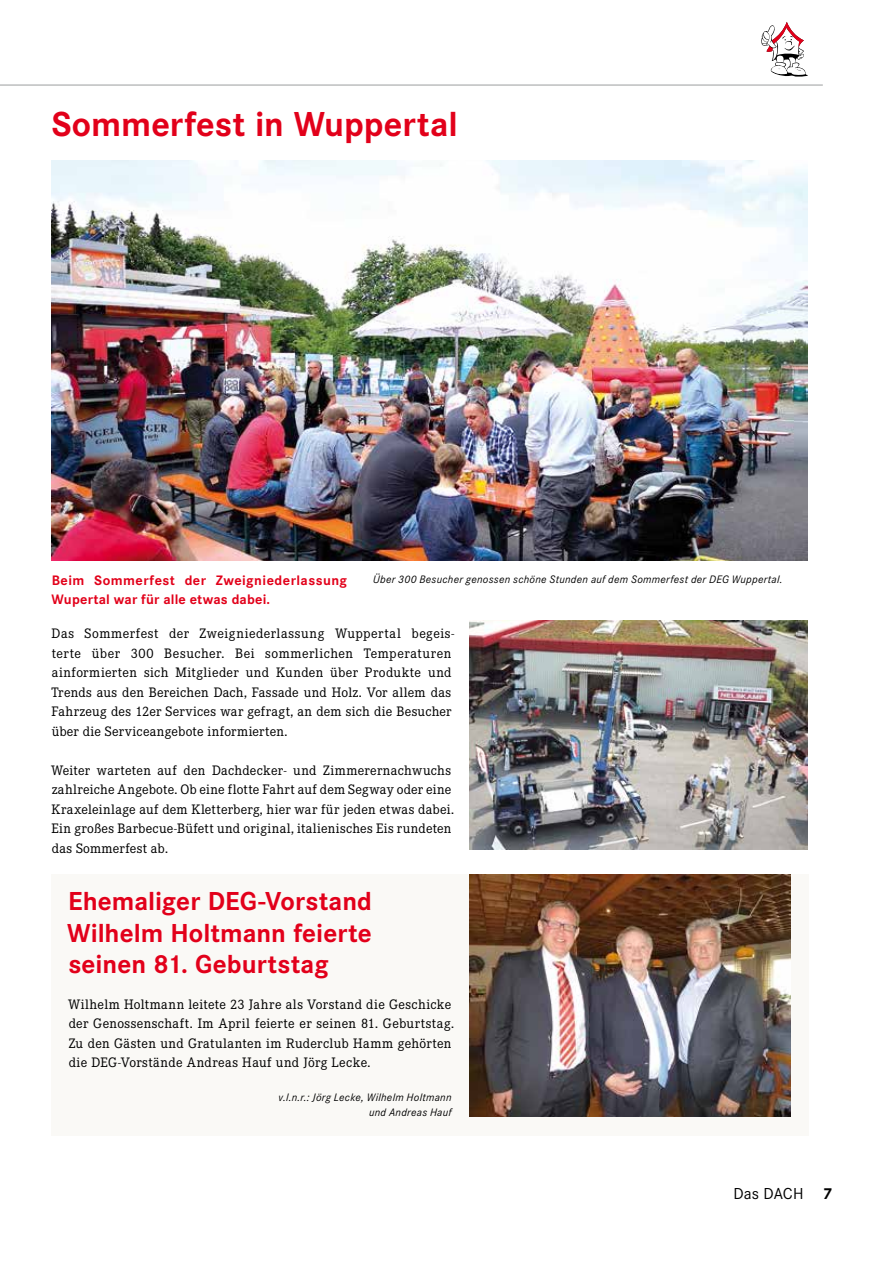
<style>
.page{position:relative;width:893px;height:1263px;background:#fff}
.page>*{position:absolute;margin:0;border:0;box-sizing:border-box;transform-origin:0 0}
.t1{font:700 36px "Corporate S Pro";color:#e2001a}
.t2{font:700 27px/31.5px "Corporate S Pro";letter-spacing:.005em;color:#e2001a;text-align:justify}
.t3{font:16.5px "Corporate S Pro";letter-spacing:.005em;color:#000}
.t4{font:14.25px/19.5px "Corporate E Pro";letter-spacing:.025em;color:#000}
.t5{font:700 14.25px/19.5px "Corporate S Pro";letter-spacing:.03em;color:#e2001a}
.t6{font:italic 11.25px/15px "Corporate S Pro";letter-spacing:.025em;color:#000;text-align:right}
.s1{font-weight:700}
</style>
<div class="page">
<div style="left:51px;top:874px;width:758px;height:261px;background:#faf9f6"></div>
<img style="left:469px;top:874px;width:322px;height:242px">
<img style="left:51px;top:161px;width:757px;height:400px">
<img style="left:469px;top:621px;width:339px;height:229px">
<hr style="left:0;top:85px;width:823px;height:1px;background:#9c9e9f">
<svg style="left:761px;top:22px;width:47px;height:55px"></svg>
<h1 class="t1" style="left:51px;top:96px;width:408px">Sommerfest in Wuppertal</h1>
<p class="t5" style="left:52px;top:569px;width:297px">Beim Sommerfest der Zweigniederlassung<br>Wupertal war für alle etwas dabei.</p>
<p class="t6" style="left:373px;top:571px;width:411px">Über 300 Besucher genossen schöne Stunden auf dem Sommerfest der DEG Wuppertal.</p>
<p class="t4" style="left:51px;top:623px;width:404px">Das Sommerfest der Zweigniederlassung Wuppertal begeis&shy;terte über 300 Besucher. Bei sommerlichen Temperaturen ainformierten sich Mitglieder und Kunden über Produkte und Trends aus den Bereichen Dach, Fassade und Holz. Vor allem das Fahrzeug des 12er Services war gefragt, an dem sich die Besucher über die Serviceangebote informierten.</p>
<p class="t4" style="left:51px;top:759px;width:404px">Weiter warteten auf den Dachdecker- und Zimmerernachwuchs zahlreiche Angebote. Ob eine flotte Fahrt auf dem Segway oder eine Kraxeleinlage auf dem Kletterberg, hier war für jeden etwas dabei.<br>Ein großes Barbecue-Büfett und original, italienisches Eis rundeten das Sommerfest ab.</p>
<h2 class="t2" style="left:67px;top:883px;width:306px">Ehemaliger DEG-Vorstand Wilhelm Holtmann feierte seinen 81. Geburtstag</h2>
<p class="t4" style="left:68px;top:993px;width:387px">Wilhelm Holtmann leitete 23 Jahre als Vorstand die Geschicke der Genossenschaft. Im April feierte er seinen 81. Geburtstag.<br>Zu den Gästen und Gratulanten im Ruderclub Hamm gehörten die DEG-Vorstände Andreas Hauf und Jörg Lecke.</p>
<p class="t6" style="left:279px;top:1089px;width:175px">v.l.n.r.: Jörg Lecke, Wilhelm Holtmann und Andreas Hauf</p>
<p class="t3" style="left:733px;top:1182px;width:100px">Das DACH <span class="s1">7</span></p>
</div>
